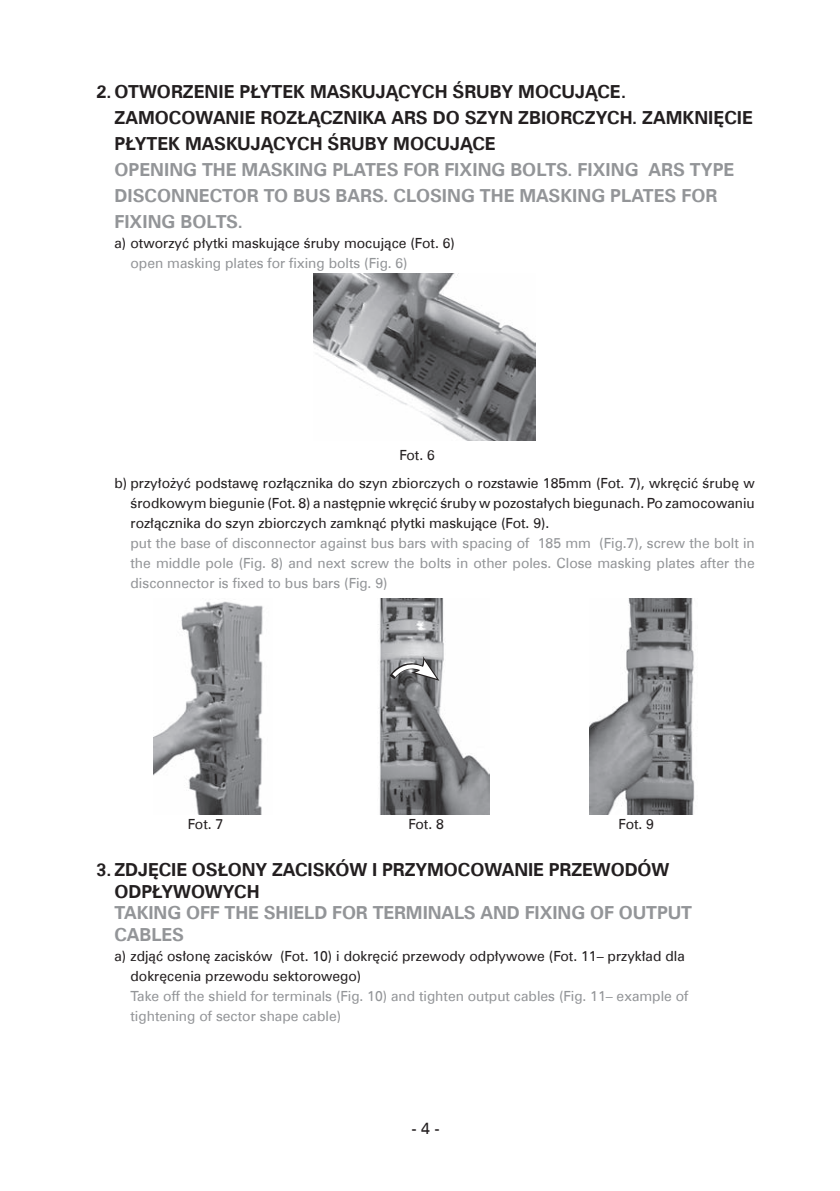
<style>
.page{position:relative;width:840px;height:1191px;background:#fff}
.page>*{position:absolute;margin:0;border:0;box-sizing:border-box;transform-origin:0 0}
.t1{font:700 18px/26px "Zurich EU";color:#231f20}
.t2{font:700 18px/26px "Zurich EU";color:#939598}
.t3{font:16px "Zurich EU";color:#231f20}
.t4{font:14px/20px "Zurich EU";color:#231f20;text-align:justify}
.t5{font:14px/20px "Zurich EU";color:#939598;text-align:justify}
</style>
<div class="page">
<img style="left:313px;top:273px;width:222px;height:167px">
<img style="left:153px;top:601px;width:110px;height:213px">
<img style="left:378px;top:598px;width:111px;height:216px">
<img style="left:589px;top:598px;width:106px;height:216px">
<svg style="left:383px;top:656px;width:56px;height:30px;background:#8d8d8f"></svg>
<p class="t1" style="left:114px;top:78px;width:639px;text-indent:-18px">2. OTWORZENIE PŁYTEK MASKUJĄCYCH ŚRUBY MOCUJĄCE.<br>ZAMOCOWANIE ROZŁĄCZNIKA ARS DO SZYN ZBIORCZYCH. ZAMKNIĘCIE<br>PŁYTEK MASKUJĄCYCH ŚRUBY MOCUJĄCE</p>
<p class="t2" style="left:114px;top:156px;width:621px">OPENING THE MASKING PLATES FOR FIXING BOLTS. FIXING ARS TYPE<br>DISCONNECTOR TO BUS BARS. CLOSING THE MASKING PLATES FOR<br>FIXING BOLTS.</p>
<p class="t4" style="left:114px;top:233px;width:342px">a) otworzyć płytki maskujące śruby mocujące (Fot. 6)</p>
<p class="t5" style="left:130px;top:253px;width:278px">open masking plates for fixing bolts (Fig. 6)</p>
<p class="t4" style="left:399px;top:444px;width:37px">Fot. 6</p>
<p class="t4" style="left:130px;top:473px;width:625px;text-indent:-16px">b) przyłożyć podstawę rozłącznika do szyn zbiorczych o rozstawie 185mm (Fot. 7), wkręcić śrubę w środkowym biegunie (Fot. 8) a następnie wkręcić śruby w pozostałych biegunach. Po zamocowaniu rozłącznika do szyn zbiorczych zamknąć płytki maskujące (Fot. 9).</p>
<p class="t5" style="left:130px;top:533px;width:625px">put the base of disconnector against bus bars with spacing of 185 mm (Fig.7), screw the bolt in the middle pole (Fig. 8) and next screw the bolts in other poles. Close masking plates after the disconnector is fixed to bus bars (Fig. 9)</p>
<p class="t4" style="left:187px;top:813px;width:37px">Fot. 7</p>
<p class="t4" style="left:408px;top:813px;width:37px">Fot. 8</p>
<p class="t4" style="left:618px;top:813px;width:37px">Fot. 9</p>
<p class="t1" style="left:114px;top:858px;width:556px;line-height:21.6px;text-indent:-18px">3. ZDJĘCIE OSŁONY ZACISKÓW I PRZYMOCOWANIE PRZEWODÓW<br>ODPŁYWOWYCH</p>
<p class="t2" style="left:114px;top:901px;width:578px;line-height:21.6px">TAKING OFF THE SHIELD FOR TERMINALS AND FIXING OF OUTPUT<br>CABLES</p>
<p class="t4" style="left:130px;top:945px;width:555px;text-indent:-16px">a) zdjąć osłonę zacisków (Fot. 10) i dokręcić przewody odpływowe (Fot. 11– przykład dla dokręcenia przewodu sektorowego)</p>
<p class="t5" style="left:130px;top:985px;width:559px">Take off the shield for terminals (Fig. 10) and tighten output cables (Fig. 11– example of tightening of sector shape cable)</p>
<p class="t3" style="left:411px;top:1118px;width:30px">- 4 -</p>
</div>
